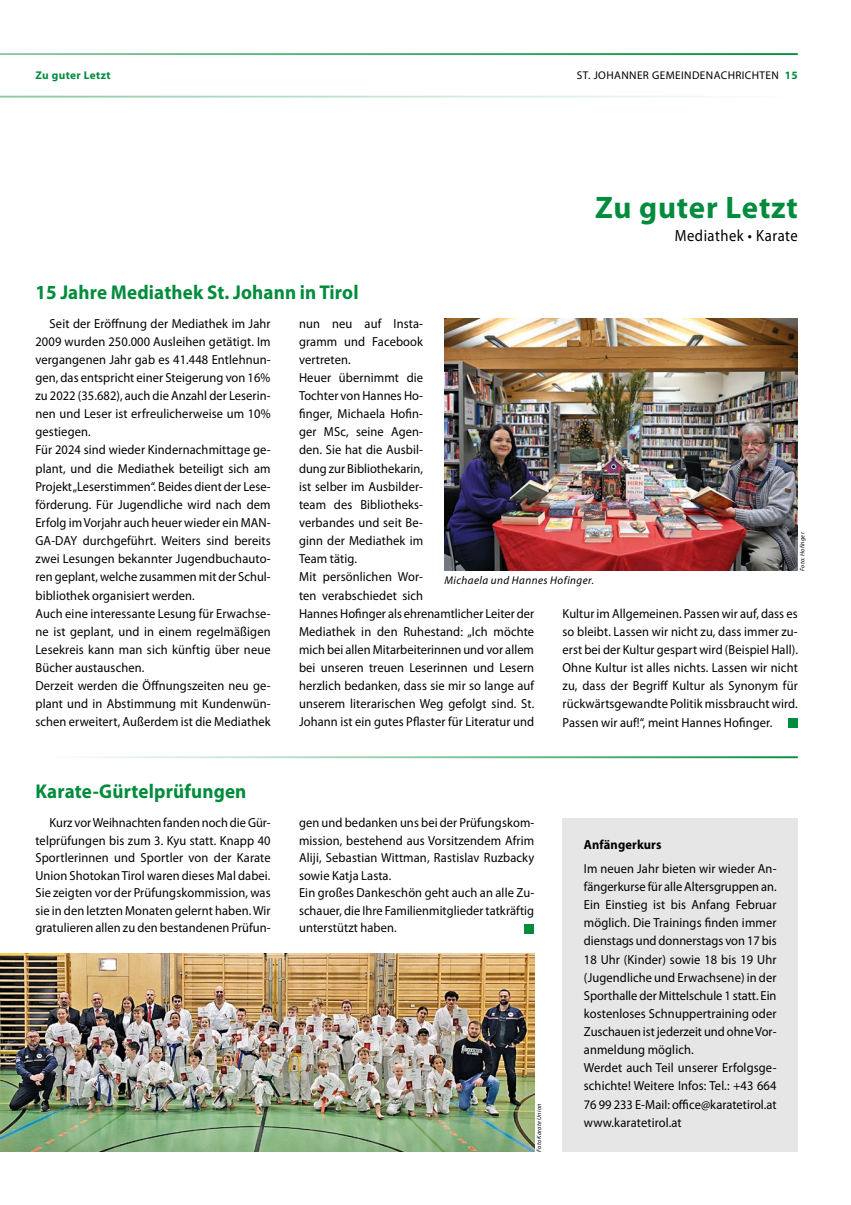
<style>
.page{position:relative;width:851px;height:1205px;background:#fff}
.page>*{position:absolute;margin:0;border:0;box-sizing:border-box;transform-origin:0 0}
.t1{font:700 31.25px "Myriad Pro";letter-spacing:.025em;color:#008c3c}
.t2{font:700 20px "Myriad Pro";letter-spacing:.01em;color:#008c3c;scale:.95 1}
.t3{font:16.25px "Myriad Pro";letter-spacing:.035em;color:#000;scale:.9 1}
.t4{font:13.12px/18.1px "Myriad Pro";letter-spacing:.01em;color:#000;scale:.95 1}
.t5{font:700 13.12px "Myriad Pro";letter-spacing:.01em;color:#000;scale:.95 1}
.t6{font:11.25px "Myriad Pro";letter-spacing:.035em;color:#000}
.t7{font:italic 11.25px "Myriad Pro";letter-spacing:.04em;color:#000}
.t8{font:700 11.25px "Myriad Pro";letter-spacing:.035em;color:#008c3c}
.t9{font:italic 6.25px "Myriad Pro";letter-spacing:.035em;color:#000}
.s1{font-weight:700;color:#008c3c}
</style>
<div class="page">
<hr style="left:0;top:96px;width:797px;height:2px;background:#008c3c">
<hr style="left:0;top:53px;width:797px;height:2px;background:#008c3c">
<hr style="left:35px;top:756px;width:762px;height:2px;background:#008c3c">
<img style="left:444px;top:319px;width:353px;height:251px">
<div style="left:788px;top:718px;width:9px;height:10px;background:#008c3c"></div>
<div style="left:562px;top:818px;width:235px;height:334px;background:#e6e6e6"></div>
<div style="left:524px;top:924px;width:10px;height:9px;background:#008c3c"></div>
<img style="left:0;top:953px;width:534px;height:199px">
<p class="t8" style="left:35px;top:68px;width:77px">Zu guter Letzt</p>
<p class="t6" style="left:577px;top:69px;width:222px">ST. JOHANNER GEMEINDENACHRICHTEN <span class="s1">15</span></p>
<h2 class="t2" style="left:35px;top:279px;width:341px">15 Jahre Mediathek St. Johann in Tirol</h2>
<h1 class="t1" style="left:595px;top:187px;width:204px">Zu guter Letzt</h1>
<p class="t3" style="left:674px;top:225px;width:138px">Mediathek • Karate</p>
<p class="t4" style="left:35px;top:314px;width:249px;text-indent:14px">Seit der Eröffnung der Mediathek im Jahr 2009 wurden 250.000 Ausleihen getätigt. Im vergangenen Jahr gab es 41.448 Entlehnun&shy;gen, das entspricht einer Steigerung von 16% zu 2022 (35.682), auch die Anzahl der Leserin&shy;nen und Leser ist erfreulicherweise um 10% gestiegen.<br>Für 2024 sind wieder Kindernachmittage ge&shy;plant, und die Mediathek beteiligt sich am Projekt „Leserstimmen“. Beides dient der Lese&shy;förderung. Für Jugendliche wird nach dem Erfolg im Vorjahr auch heuer wieder ein MAN-GA-DAY durchgeführt. Weiters sind bereits zwei Lesungen bekannter Jugendbuchauto&shy;ren geplant, welche zusammen mit der Schul&shy;bibliothek organisiert werden.<br>Auch eine interessante Lesung für Erwachse&shy;ne ist geplant, und in einem regelmäßigen Lesekreis kann man sich künftig über neue Bücher austauschen.<br>Derzeit werden die Öffnungszeiten neu ge&shy;plant und in Abstimmung mit Kundenwün&shy;schen erweitert, Außerdem ist die Mediathek</p>
<h2 class="t2" style="left:35px;top:778px;width:223px">Karate-Gürtelprüfungen</h2>
<p class="t4" style="left:35px;top:814px;width:249px;line-height:17.5px;text-align:justify;text-indent:14px">Kurz vor Weihnachten fanden noch die Gür&shy;telprüfungen bis zum 3. Kyu statt. Knapp 40<br>Sportlerinnen und Sportler von der Karate Union Shotokan Tirol waren dieses Mal dabei.<br>Sie zeigten vor der Prüfungskommission, was sie in den letzten Monaten gelernt haben. Wir gratulieren allen zu den bestandenen Prüfun-</p>
<p class="t4" style="left:299px;top:314px;width:249px">nun neu auf Insta-<br>gramm und Facebook<br>vertreten.<br>Heuer übernimmt die<br>Tochter von Hannes Ho-<br>finger, Michaela Hofin-<br>ger MSc, seine Agen-<br>den. Sie hat die Ausbil-<br>dung zur Bibliothekarin,<br>ist selber im Ausbilder-<br>team des Bibliotheks-<br>verbandes und seit Be-<br>ginn der Mediathek im<br>Team tätig.<br>Mit persönlichen Wor-<br>ten verabschiedet sich<br>Hannes Hofinger als ehrenamtlicher Leiter der<br>Mediathek in den Ruhestand: „Ich möchte mich bei allen Mitarbeiterinnen und vor allem bei unseren treuen Leserinnen und Lesern herzlich bedanken, dass sie mir so lange auf unserem literarischen Weg gefolgt sind. St.<br>Johann ist ein gutes Pflaster für Literatur und</p>
<p class="t9" style="left:798px;top:570px;width:40px;rotate:-90deg">Foto: Hofinger</p>
<p class="t7" style="left:444px;top:574px;width:151px">Michaela und Hannes Hofinger.</p>
<p class="t4" style="left:562px;top:604px;width:249px;text-align:justify">Kultur im Allgemeinen. Passen wir auf, dass es so bleibt. Lassen wir nicht zu, dass immer zu&shy;erst bei der Kultur gespart wird (Beispiel Hall).<br>Ohne Kultur ist alles nichts. Lassen wir nicht zu, dass der Begriff Kultur als Synonym für rückwärtsgewandte Politik missbraucht wird.<br>Passen wir auf!“, meint Hannes Hofinger.</p>
<p class="t4" style="left:299px;top:814px;width:249px;line-height:17.5px">gen und bedanken uns bei der Prüfungskom&shy;mission, bestehend aus Vorsitzendem Afrim Aliji, Sebastian Wittman, Rastislav Ruzbacky sowie Katja Lasta.<br>Ein großes Dankeschön geht auch an alle Zu&shy;schauer, die Ihre Familienmitglieder tatkräftig unterstützt haben.</p>
<p class="t9" style="left:535px;top:1152px;width:50px;rotate:-90deg">Foto Karate Union</p>
<p class="t5" style="left:583px;top:835px;width:83px">Anfängerkurs</p>
<p class="t4" style="left:583px;top:859px;width:204px">Im neuen Jahr bieten wir wieder An&shy;fängerkurse für alle Altersgruppen an.<br>Ein Einstieg ist bis Anfang Februar möglich. Die Trainings finden immer dienstags und donnerstags von 17 bis 18 Uhr (Kinder) sowie 18 bis 19 Uhr (Jugendliche und Erwachsene) in der Sporthalle der Mittelschule 1 statt. Ein kostenloses Schnuppertraining oder Zuschauen ist jederzeit und ohne Vor&shy;anmeldung möglich.<br>Werdet auch Teil unserer Erfolgsge&shy;schichte! Weitere Infos: Tel.: +43 664<br>76 99 233 E-Mail: office@karatetirol.at www.karatetirol.at</p>
</div>
